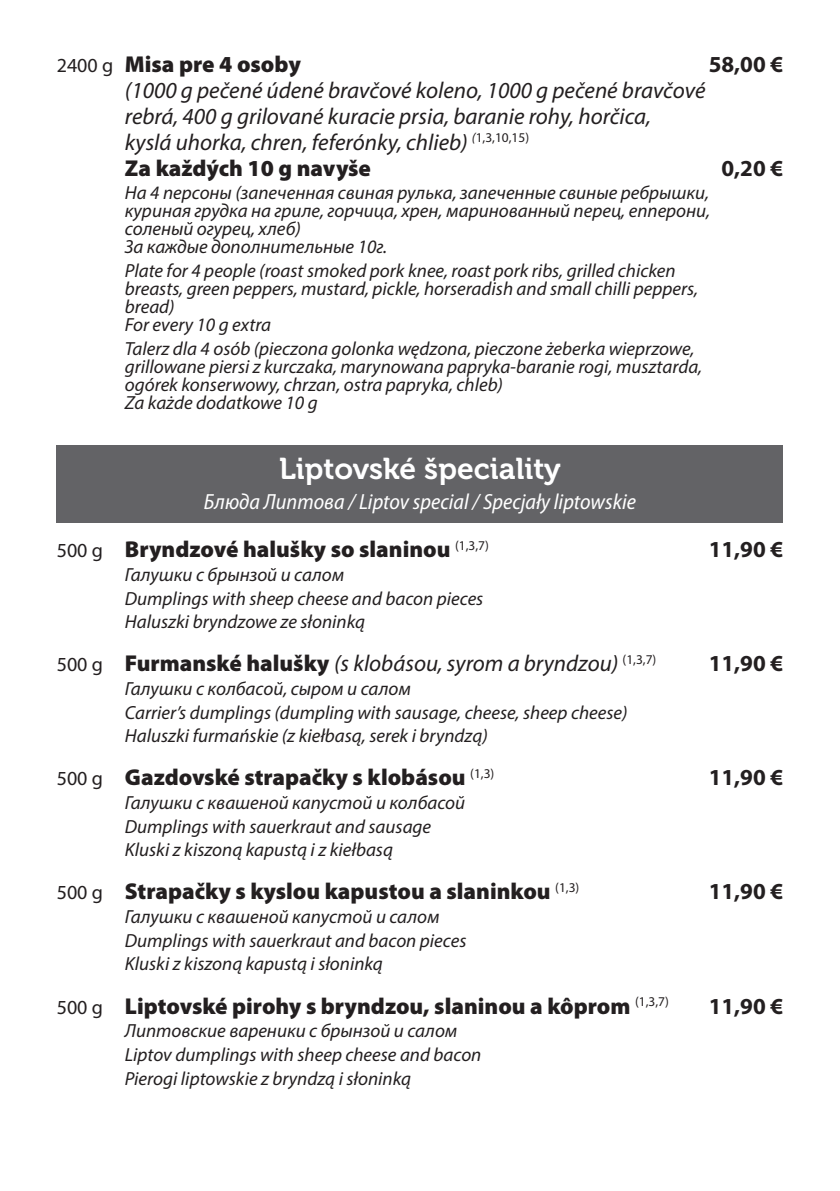
<style>
.page{position:relative;width:840px;height:1191px;background:#fff}
.page>*{position:absolute;margin:0;border:0;box-sizing:border-box;transform-origin:0 0}
.t1{font:30px "Museo 700";color:#fff}
.t2{font:italic 23px/26px "Myriad Pro";color:#231f20}
.t3{font:900 23px "Myriad Pro";color:#231f20}
.t4{font:700 23px "Myriad Pro";color:#231f20}
.t5{font:italic semi-condensed 22px "Myriad Pro";color:#fff}
.t6{font:italic 19px/23.6px "Myriad Pro";color:#231f20}
.s1{font-weight:400;font-size:20px}
.s2{font-weight:900;font-style:normal}
.s3{font-style:normal;font-size:20px}
</style>
<div class="page">
<div style="left:57px;top:445px;width:725px;height:53px;background:#636366"></div>
<div style="left:57px;top:486px;width:725px;height:36px;background:#636366"></div>
<p class="t3" style="left:57px;top:51px;width:245px"><span class="s1">2400 g</span> Misa pre 4 osoby</p>
<p class="t4" style="left:708px;top:49px;width:76px">58,00 €</p>
<p class="t2" style="left:125px;top:77px;width:581px">(1000 g pečené údené bravčové koleno, 1000 g pečené bravčové rebrá, 400 g grilované kuracie prsia, baranie rohy, horčica,<br>kyslá uhorka, chren, feferónky, chlieb) <sup>(</sup><sup>1,3,10,15)<br></sup><span class="s2">Za každých 10 g navyše</span></p>
<p class="t4" style="left:721px;top:153px;width:63px">0,20 €</p>
<p class="t6" style="left:125px;top:184px;width:586px;line-height:18px">На 4 персоны (запеченная свиная рулька, запеченные свиные ребрышки, куриная грудка на гриле, горчица, хрен, маринованный перец, епперони, соленый огурец, хлеб)<br>За каждые дополнительные 10г.</p>
<p class="t6" style="left:125px;top:261px;width:574px;line-height:18px">Plate for 4 people (roast smoked pork knee, roast pork ribs, grilled chicken breasts, green peppers, mustard, pickle, horseradish and small chilli peppers, bread)<br>For every 10 g extra</p>
<p class="t6" style="left:125px;top:339px;width:578px;line-height:18px">Talerz dla 4 osób (pieczona golonka wędzona, pieczone żeberka wieprzowe, grillowane piersi z kurczaka, marynowana papryka-baranie rogi, musztarda, ogórek konserwowy, chrzan, ostra papryka, chleb)<br>Za każde dodatkowe 10 g</p>
<h1 class="t1" style="left:279px;top:452px;width:283px">Liptovské špeciality</h1>
<p class="t5" style="left:204px;top:489px;width:433px">Блюда Липтова / Liptov special / Specjały liptowskie</p>
<p class="t3" style="left:57px;top:536px;width:433px"><span class="s1">500 g</span> Bryndzové halušky so slaninou <sup>(1,3,7)</sup></p>
<p class="t4" style="left:708px;top:534px;width:76px">11,90 €</p>
<p class="t6" style="left:125px;top:562px;width:360px">Галушки с брынзой и салом<br>Dumplings with sheep cheese and bacon pieces<br>Haluszki bryndzowe ze słoninką</p>
<p class="t2" style="left:57px;top:650px;width:601px"><span class="s3">500 g</span> <span class="s2">Furmanské halušky</span> (s klobásou, syrom a bryndzou) <sup>(1,3,7)</sup></p>
<p class="t4" style="left:708px;top:648px;width:76px">11,90 €</p>
<p class="t6" style="left:125px;top:676px;width:504px">Галушки с колбасой, сыром и салом<br>Carrier’s dumplings (dumpling with sausage, cheese, sheep cheese)<br>Haluszki furmańskie (z kiełbasą, serek i bryndzą)</p>
<p class="t3" style="left:57px;top:764px;width:439px"><span class="s1">500 g</span> Gazdovské strapačky s klobásou <sup>(1,3)</sup></p>
<p class="t4" style="left:708px;top:762px;width:76px">11,90 €</p>
<p class="t6" style="left:125px;top:790px;width:341px">Галушки с квашеной капустой и колбасой<br>Dumplings with sauerkraut and sausage<br>Kluski z kiszoną kapustą i z kiełbasą</p>
<p class="t3" style="left:57px;top:878px;width:524px"><span class="s1">500 g</span> Strapačky s kyslou kapustou a slaninkou <sup>(1,3)</sup></p>
<p class="t4" style="left:708px;top:876px;width:76px">11,90 €</p>
<p class="t6" style="left:125px;top:904px;width:343px">Галушки с квашеной капустой и салом<br>Dumplings with sauerkraut and bacon pieces<br>Kluski z kiszoną kapustą i słoninką</p>
<p class="t3" style="left:57px;top:992px;width:613px"><span class="s1">500 g</span> Liptovské pirohy s bryndzou, slaninou a kôprom <sup>(1,3,7)</sup></p>
<p class="t4" style="left:708px;top:990px;width:76px">11,90 €</p>
<p class="t6" style="left:125px;top:1018px;width:358px">Липтовские вареники с брынзой и салом<br>Liptov dumplings with sheep cheese and bacon<br>Pierogi liptowskie z bryndzą i słoninką</p>
</div>
